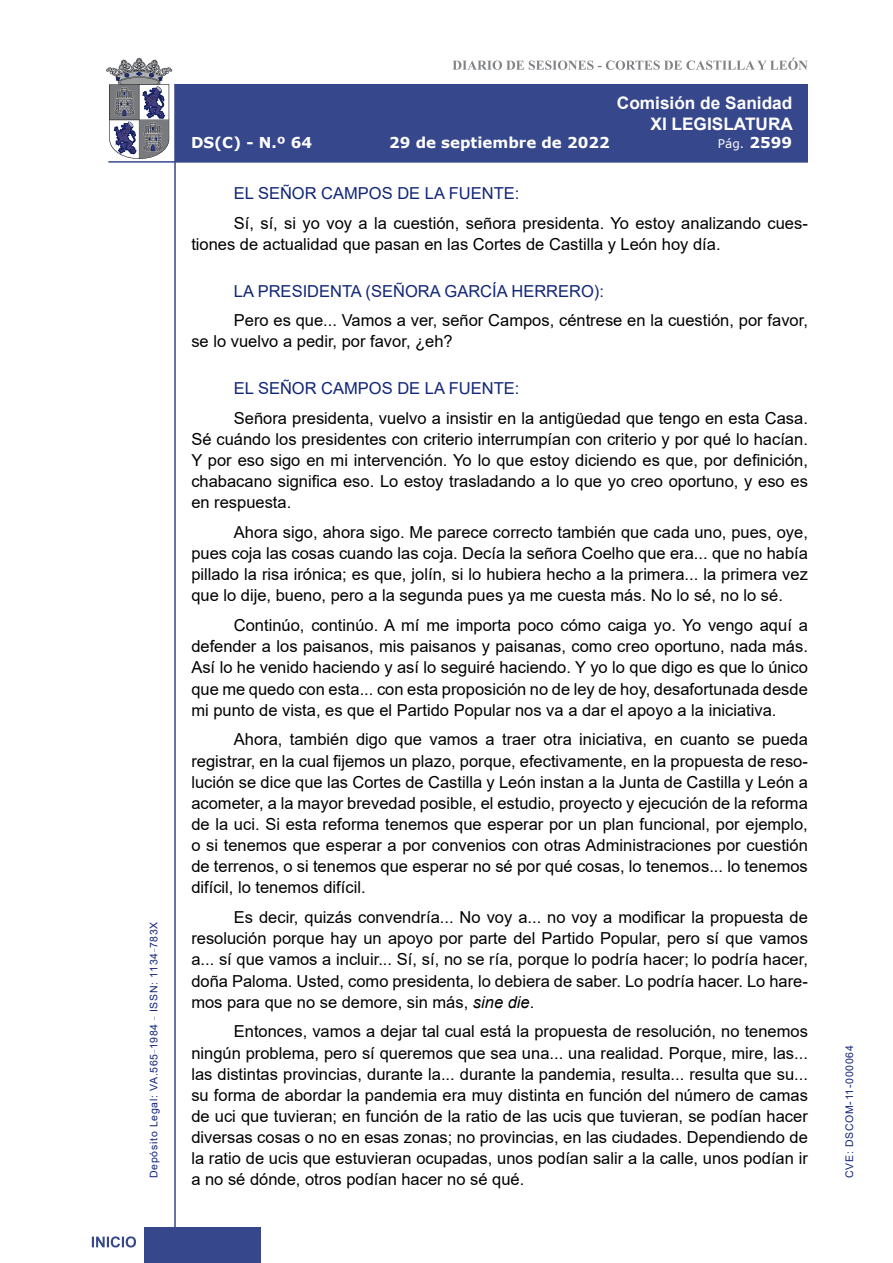
<style>
.page{position:relative;width:893px;height:1263px;background:#fff}
.page>*{position:absolute;margin:0;border:0;box-sizing:border-box;transform-origin:0 0}
.t1{font:700 17.25px/20.7px "Arial";color:#fff;text-align:right}
.t2{font:16.5px/21.1px "Arial";color:#000;text-align:justify}
.Orador{font:16.5px "Arial";color:#122678}
.t3{font:700 15px "Verdana";color:#fff}
.t4{font:12px "Verdana";color:#fff}
.t5{font:10.5px "Arial";letter-spacing:.065em;color:#122678}
.s1{font-weight:700;font-size:15px}
.s2{font-style:italic}
</style>
<div class="page">
<svg style="left:452px;top:58px;width:356px;height:12px"></svg>
<hr style="left:174px;top:84px;width:2px;height:1179px;background:#36478c">
<div style="left:144px;top:1227px;width:117px;height:36px;background:#36478c"></div>
<div style="left:175px;top:84px;width:633px;height:78px;background:#36478c"></div>
<hr style="left:108px;top:161px;width:700px;height:2px;background:#36478c">
<svg style="left:92px;top:1236px;width:44px;height:11px"></svg>
<svg style="left:106px;top:58px;width:66px;height:101px"></svg>
<p class="t5" style="left:146px;top:1178px;width:258px;rotate:-90deg">Depósito Legal: VA.565<sup>_</sup>1984 <sup>_</sup> ISSN: 1134<sup>_</sup>783X</p>
<p class="t1" style="left:617px;top:93px;width:178px">Comisión de Sanidad<br>XI LEGISLATURA</p>
<p class="t3" style="left:191px;top:132px;width:123px">DS(C) - N.º 64</p>
<p class="t3" style="left:389px;top:132px;width:222px">29 de septiembre de 2022</p>
<p class="t4" style="left:718px;top:135px;width:76px">Pág. <span class="s1">2599</span></p>
<p class="Orador" style="left:234px;top:182px;width:287px">EL SEÑOR CAMPOS DE LA FUENTE:</p>
<p class="t2" style="left:191px;top:212px;width:618px;text-indent:43px">Sí, sí, si yo voy a la cuestión, señora presidenta. Yo estoy analizando cues&shy;tiones de actualidad que pasan en las Cortes de Castilla y León hoy día.</p>
<p class="Orador" style="left:234px;top:279px;width:372px">LA PRESIDENTA (SEÑORA GARCÍA HERRERO):</p>
<p class="t2" style="left:191px;top:310px;width:618px;text-indent:43px">Pero es que... Vamos a ver, señor Campos, céntrese en la cuestión, por favor, se lo vuelvo a pedir, por favor, ¿eh?</p>
<p class="Orador" style="left:234px;top:377px;width:287px">EL SEÑOR CAMPOS DE LA FUENTE:</p>
<p class="t2" style="left:191px;top:407px;width:618px;text-indent:43px">Señora presidenta, vuelvo a insistir en la antigüedad que tengo en esta Casa.<br>Sé cuándo los presidentes con criterio interrumpían con criterio y por qué lo hacían.<br>Y por eso sigo en mi intervención. Yo lo que estoy diciendo es que, por definición, chabacano significa eso. Lo estoy trasladando a lo que yo creo oportuno, y eso es en respuesta.</p>
<p class="t2" style="left:191px;top:521px;width:618px;text-indent:43px">Ahora sigo, ahora sigo. Me parece correcto también que cada uno, pues, oye, pues coja las cosas cuando las coja. Decía la señora Coelho que era... que no había pillado la risa irónica; es que, jolín, si lo hubiera hecho a la primera... la primera vez que lo dije, bueno, pero a la segunda pues ya me cuesta más. No lo sé, no lo sé.</p>
<p class="t2" style="left:191px;top:615px;width:618px;text-indent:43px">Continúo, continúo. A mí me importa poco cómo caiga yo. Yo vengo aquí a defender a los paisanos, mis paisanos y paisanas, como creo oportuno, nada más.<br>Así lo he venido haciendo y así lo seguiré haciendo. Y yo lo que digo es que lo único que me quedo con esta... con esta proposición no de ley de hoy, desafortunada desde mi punto de vista, es que el Partido Popular nos va a dar el apoyo a la iniciativa.</p>
<p class="t2" style="left:191px;top:729px;width:618px;text-indent:43px">Ahora, también digo que vamos a traer otra iniciativa, en cuanto se pueda registrar, en la cual fijemos un plazo, porque, efectivamente, en la propuesta de reso&shy;lución se dice que las Cortes de Castilla y León instan a la Junta de Castilla y León a acometer, a la mayor brevedad posible, el estudio, proyecto y ejecución de la reforma de la uci. Si esta reforma tenemos que esperar por un plan funcional, por ejemplo, o si tenemos que esperar a por convenios con otras Administraciones por cuestión de terrenos, o si tenemos que esperar no sé por qué cosas, lo tenemos... lo tenemos difícil, lo tenemos difícil.</p>
<p class="t2" style="left:191px;top:907px;width:618px;text-indent:43px">Es decir, quizás convendría... No voy a... no voy a modificar la propuesta de resolución porque hay un apoyo por parte del Partido Popular, pero sí que vamos a... sí que vamos a incluir... Sí, sí, no se ría, porque lo podría hacer; lo podría hacer, doña Paloma. Usted, como presidenta, lo debiera de saber. Lo podría hacer. Lo hare&shy;mos para que no se demore, sin más, <span class="s2">sine die</span>.</p>
<p class="t2" style="left:191px;top:1021px;width:618px;text-indent:43px">Entonces, vamos a dejar tal cual está la propuesta de resolución, no tenemos ningún problema, pero sí queremos que sea una... una realidad. Porque, mire, las... las distintas provincias, durante la... durante la pandemia, resulta... resulta que su... su forma de abordar la pandemia era muy distinta en función del número de camas de uci que tuvieran; en función de la ratio de las ucis que tuvieran, se podían hacer diversas cosas o no en esas zonas; no provincias, en las ciudades. Dependiendo de la ratio de ucis que estuvieran ocupadas, unos podían salir a la calle, unos podían ir a no sé dónde, otros podían hacer no sé qué.</p>
<p class="t5" style="left:842px;top:1178px;width:134px;rotate:-90deg">CVE: DSCOM-11-000064</p>
</div>
